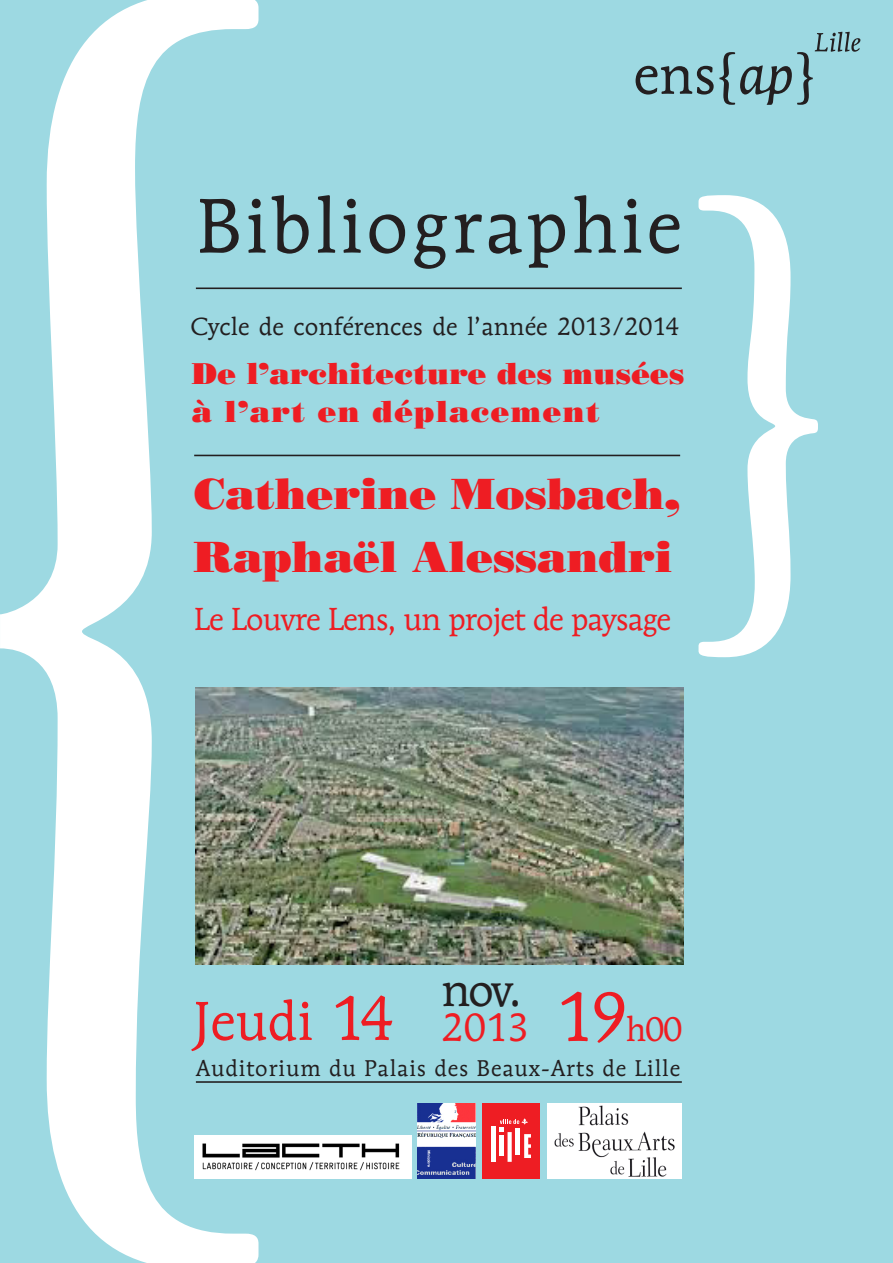
<style>
.page{position:relative;width:893px;height:1263px;background:#9dd9e2}
.page>*{position:absolute;margin:0;border:0;box-sizing:border-box;transform-origin:0 0}
.t1{font:76.2px "Mendoza Roman Std";letter-spacing:.04em;color:#231f20}
.t2{font:54px "Mendoza Roman Std";color:#ee1d23}
.t3{font:46.5px "Mendoza Roman Std";color:#231f20}
.t4{font:43.5px/63px "Bodoni Std Poster";color:#ee1d23}
.t5{font:39px "Mendoza Roman Std";color:#ee1d23}
.t6{font:33.9px "Mendoza Roman Std";color:#ee1d23}
.t7{font:31.5px "Mendoza Roman Std";letter-spacing:-.03em;color:#ee1d23}
.t8{font:30px/37.5px "Bodoni Std Poster";letter-spacing:.01em;color:#ee1d23}
.t9{font:24.6px "Mendoza Roman Std";color:#231f20}
.t10{font:22.5px "Mendoza Roman Std";letter-spacing:.04em;color:#231f20}
.s1{font-size:68.55px}
.s2{font-size:61.5px}
</style>
<div class="page">
<svg style="left:0;top:0;width:258px;height:1263px"></svg>
<svg style="left:698px;top:195px;width:120px;height:462px"></svg>
<svg style="left:636px;top:32px;width:224px;height:73px"></svg>
<img style="left:417px;top:1104px;width:58px;height:74px">
<hr style="left:196px;top:287px;width:486px;height:2px;background:#231f20">
<hr style="left:194px;top:455px;width:486px;height:1px;background:#231f20">
<hr style="left:196px;top:1081px;width:486px;height:2px;background:#231f20">
<img style="left:195px;top:1136px;width:216px;height:43px">
<div style="left:482px;top:1103px;width:58px;height:76px;background:#ee1d23"></div>
<hr style="left:491px;top:1126px;width:4px;height:36px;background:#fff">
<svg style="left:508px;top:1158px;width:4px;height:4px"></svg>
<svg style="left:499px;top:1118px;width:32px;height:40px"></svg>
<img style="left:547px;top:1103px;width:135px;height:75px">
<img style="left:196px;top:687px;width:487px;height:278px">
<h1 class="t1" style="left:196px;top:179px;width:487px">Bibliographie</h1>
<p class="t9" style="left:191px;top:311px;width:490px">Cycle de conférences de l’année 2013/2014</p>
<p class="t8" style="left:192px;top:355px;width:494px">De l’architecture des musées à l’art en déplacement</p>
<p class="t4" style="left:194px;top:462px;width:487px">Catherine Mosbach,<br>Raphaël Alessandri</p>
<p class="t7" style="left:194px;top:600px;width:479px">Le Louvre Lens, un projet de paysage</p>
<p class="t3" style="left:441px;top:961px;width:82px">nov.</p>
<p class="t5" style="left:441px;top:1003px;width:89px">2013</p>
<p class="t6" style="left:555px;top:1008px;width:129px"><span class="s1">19</span>h00</p>
<p class="t10" style="left:196px;top:1054px;width:486px">Auditorium du Palais des Beaux-Arts de Lille</p>
<p class="t2" style="left:193px;top:988px;width:203px">Jeudi <span class="s2">14</span></p>
</div>
